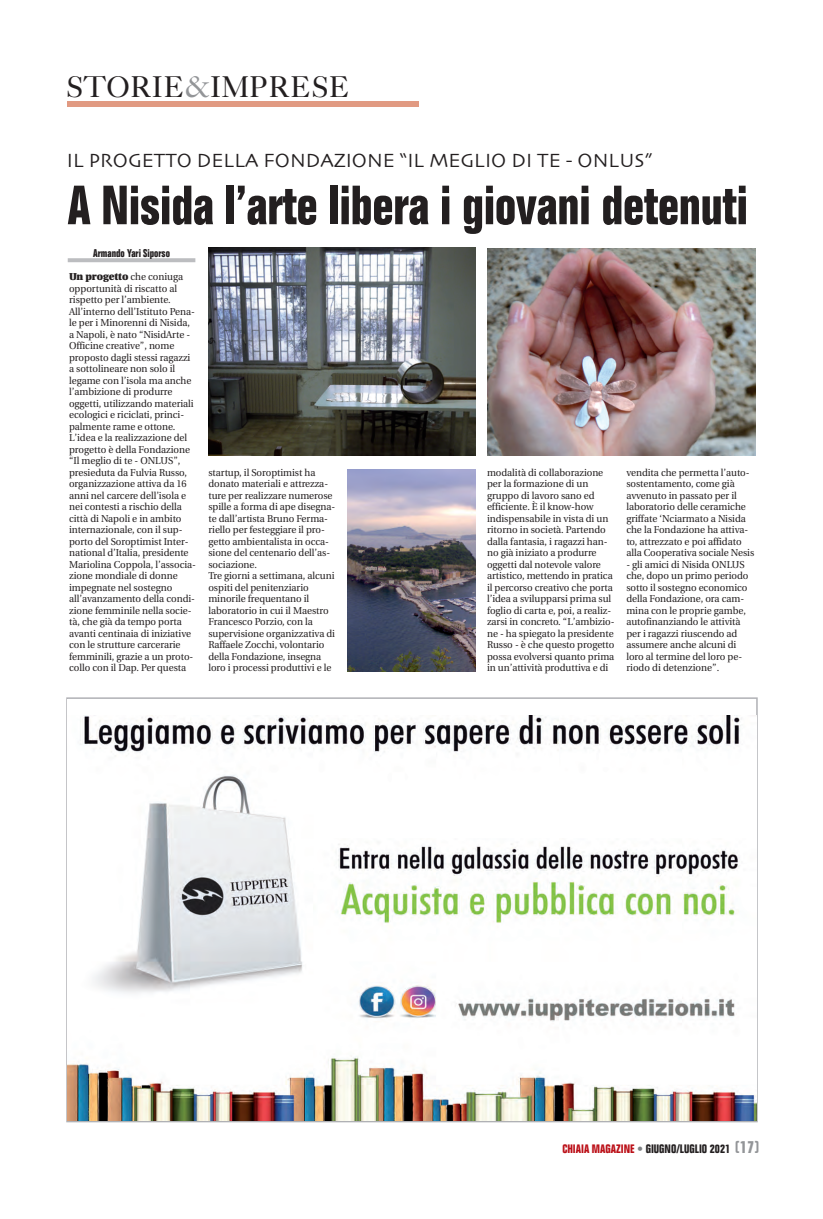
<style>
.page{position:relative;width:823px;height:1219px;background:#fff}
.page>*{position:absolute;margin:0;border:0;box-sizing:border-box;transform-origin:0 0}
.t1{font:700 condensed 54px "Folio";letter-spacing:-.005em;color:#231f20;scale:.96 1}
.t2{font:30px "Caslon Five Forty";color:#231f20}
.t3{font:20px "Skia";color:#231f20}
.t4{font:700 condensed 12px "Folio";color:#231f20}
.t5{font:700 condensed 11px "Folio";color:#231f20;scale:.95 1}
.t6{font:10px/11.5px "Utopia";letter-spacing:-.005em;color:#231f20}
.s1{color:#939598}
.s2{font-weight:900}
.s3{color:#bb1018}
.s4{color:#808285}
.s5{font-size:17px;color:#939598}
</style>
<div class="page">
<img style="left:208px;top:248px;width:267px;height:207px">
<img style="left:68px;top:716px;width:687px;height:405px">
<svg style="left:68px;top:258px;width:127px;height:4px"></svg>
<div style="left:67px;top:101px;width:351px;height:6px;background:#e19a82"></div>
<img style="left:487px;top:248px;width:268px;height:207px">
<img style="left:347px;top:469px;width:128px;height:203px">
<p class="t2" style="left:66px;top:77px;width:285px">STORIE<span class="s1">&amp;</span>IMPRESE</p>
<p class="t3" style="left:67px;top:152px;width:586px">IL PROGETTO DELLA FONDAZIONE “IL MEGLIO DI TE - ONLUS”</p>
<p class="t1" style="left:68px;top:186px;width:709px">A Nisida l’arte libera i giovani detenuti</p>
<p class="t5" style="left:93px;top:249px;width:82px">Armando Yari Siporso</p>
<p class="t6" style="left:69px;top:272px;width:128px"><span class="s2">Un progetto</span> che coniuga opportunità di riscatto al rispetto per l’ambiente.<br>All’interno dell’Istituto Pena&shy;le per i Minorenni di Nisida, a Napoli, è nato “NisidArte -<br>Officine creative”, nome proposto dagli stessi ragazzi a sottolineare non solo il legame con l’isola ma anche l’ambizione di produrre oggetti, utilizzando materiali ecologici e riciclati, princi&shy;palmente rame e ottone.<br>L’idea e la realizzazione del progetto è della Fondazione “Il meglio di te - ONLUS”, presieduta da Fulvia Russo, organizzazione attiva da 16 anni nel carcere dell’isola e nei contesti a rischio della città di Napoli e in ambito internazionale, con il sup&shy;porto del Soroptimist Inter&shy;national d’Italia, presidente<br>Mariolina Coppola, l’associa&shy;zione mondiale di donne impegnate nel sostegno all’avanzamento della condi&shy;zione femminile nella socie&shy;tà, che già da tempo porta avanti centinaia di iniziative con le strutture carcerarie femminili, grazie a un proto&shy;collo con il Dap. Per questa</p>
<p class="t6" style="left:208px;top:467px;width:128px">startup, il Soroptimist ha donato materiali e attrezza&shy;ture per realizzare numerose spille a forma di ape disegna&shy;te dall’artista Bruno Ferma&shy;riello per festeggiare il pro&shy;getto ambientalista in occa&shy;sione del centenario dell’as&shy;sociazione.<br>Tre giorni a settimana, alcuni ospiti del penitenziario minorile frequentano il laboratorio in cui il Maestro<br>Francesco Porzio, con la supervisione organizzativa di<br>Raffaele Zocchi, volontario della Fondazione, insegna loro i processi produttivi e le</p>
<p class="t6" style="left:486px;top:467px;width:129px">modalità di collaborazione per la formazione di un gruppo di lavoro sano ed efficiente. È il know-how indispensabile in vista di un ritorno in società. Partendo dalla fantasia, i ragazzi han&shy;no già iniziato a produrre oggetti dal notevole valore artistico, mettendo in pratica il percorso creativo che porta l’idea a svilupparsi prima sul foglio di carta e, poi, a realiz&shy;zarsi in concreto. “L’ambizio&shy;ne - ha spiegato la presidente<br>Russo - è che questo progetto possa evolversi quanto prima in un’attività produttiva e di</p>
<p class="t6" style="left:626px;top:467px;width:129px">vendita che permetta l’auto&shy;sostentamento, come già avvenuto in passato per il laboratorio delle ceramiche griffate ‘Nciarmato a Nisida che la Fondazione ha attiva&shy;to, attrezzato e poi affidato alla Cooperativa sociale Nesis</p>
<p class="t6" style="left:626px;top:559px;width:123px">- gli amici di Nisida ONLUS che, dopo un primo periodo sotto il sostegno economico della Fondazione, ora cam&shy;mina con le proprie gambe, autofinanziando le attività per i ragazzi riuscendo ad assumere anche alcuni di loro al termine del loro pe&shy;riodo di detenzione”.</p>
<p class="t4" style="left:562px;top:1145px;width:198px"><span class="s3">CHIAIA MAGAZINE</span> <span class="s4">•</span> GIUGNO/LUGLIO 2021 <span class="s5">(17)</span></p>
</div>
